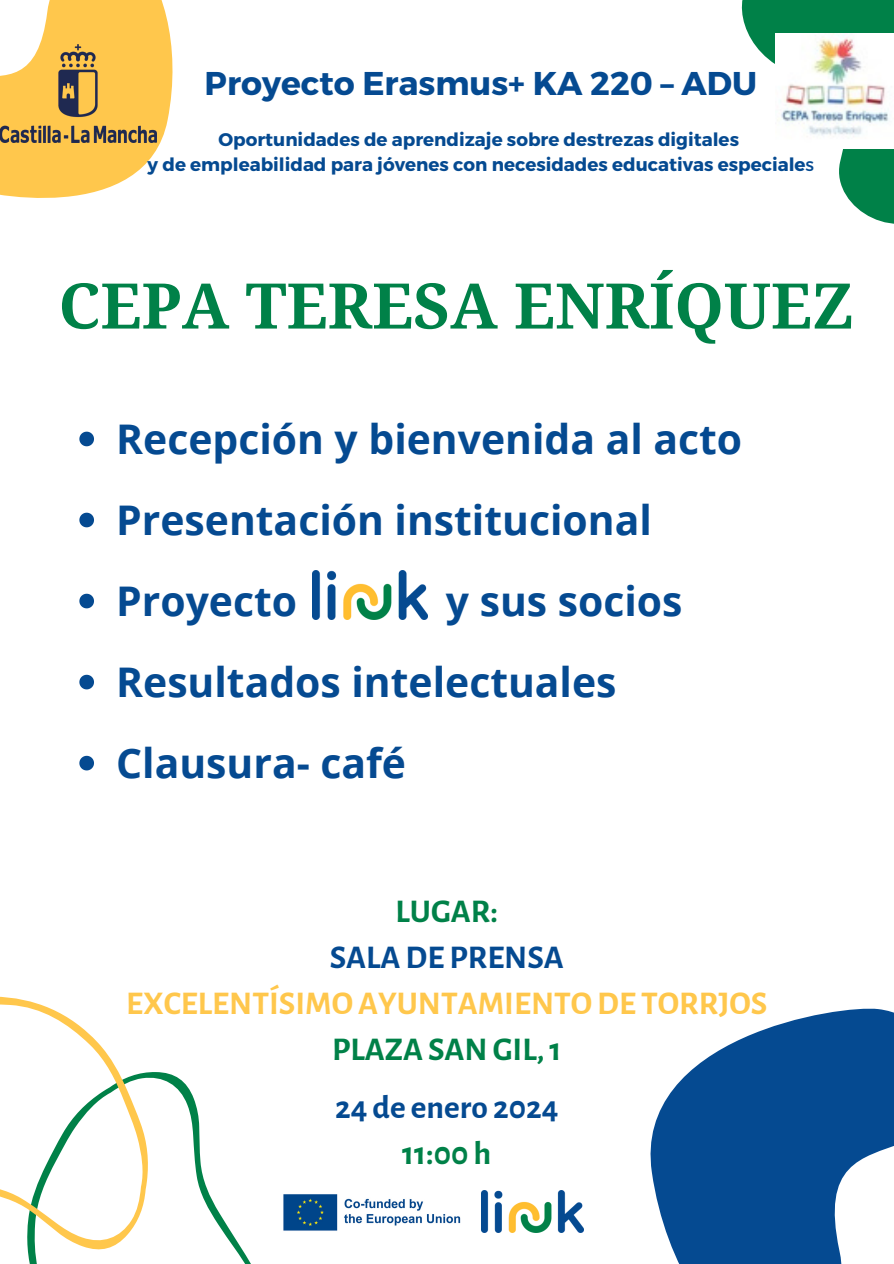
<style>
.page{position:relative;width:894px;height:1264px;background:#fff}
.page>*{position:absolute;margin:0;border:0;box-sizing:border-box;transform-origin:0 0}
.t1{font:700 62.85px "Noto Serif";color:#008148}
.t2{font:700 40.8px "Open Sans";color:#054a91}
.t3{font:700 33.3px "Alegreya Sans";color:#ffc74c}
.t4{font:700 33.3px "Alegreya Sans";color:#008148}
.t5{font:700 33.3px "Alegreya Sans";color:#054a91}
.t6{font:700 32.85px "Montserrat";color:#054a91}
.t7{font:700 18.3px "Montserrat";color:#054a91}
.s1{font-weight:400}
</style>
<div class="page">
<svg style="left:559px;top:1008px;width:334px;height:255px;fill:#054a91"></svg>
<svg style="left:741px;top:0;width:152px;height:224px"></svg>
<svg style="left:0;top:0;width:173px;height:198px;fill:#ffc74c"></svg>
<svg style="left:175px;top:1076px;width:76px;height:187px"></svg>
<svg style="left:0;top:996px;width:175px;height:267px"></svg>
<img style="left:481px;top:1189px;width:102px;height:43px">
<img style="left:283px;top:1194px;width:177px;height:37px">
<img style="left:775px;top:34px;width:118px;height:115px">
<img style="left:0;top:44px;width:156px;height:98px">
<svg style="left:79px;top:431px;width:15px;height:15px"></svg>
<svg style="left:79px;top:512px;width:15px;height:15px"></svg>
<svg style="left:79px;top:593px;width:15px;height:15px"></svg>
<svg style="left:79px;top:674px;width:15px;height:15px"></svg>
<svg style="left:79px;top:755px;width:15px;height:15px"></svg>
<img style="left:312px;top:571px;width:115px;height:48px">
<p class="t6" style="left:204px;top:62px;width:554px">Proyecto Erasmus+ KA 220 – ADU</p>
<p class="t7" style="left:218px;top:128px;width:522px">Oportunidades de aprendizaje sobre destrezas digitales</p>
<p class="t7" style="left:147px;top:152px;width:668px">y de empleabilidad para jóvenes con necesidades educativas especiale<span class="s1">s</span></p>
<p class="t1" style="left:58px;top:261px;width:796px">CEPA TERESA ENRÍQUEZ</p>
<p class="t2" style="left:116px;top:410px;width:627px">Recepción y bienvenida al acto</p>
<p class="t2" style="left:116px;top:491px;width:537px">Presentación institucional</p>
<p class="t2" style="left:116px;top:572px;width:182px">Proyecto</p>
<p class="t2" style="left:445px;top:572px;width:238px">y sus socios</p>
<p class="t2" style="left:116px;top:653px;width:501px">Resultados intelectuales</p>
<p class="t2" style="left:116px;top:734px;width:291px">Clausura- café</p>
<p class="t4" style="left:395px;top:895px;width:104px">LUGAR:</p>
<p class="t5" style="left:329px;top:941px;width:236px">SALADE PRENSA</p>
<p class="t3" style="left:126px;top:987px;width:642px">EXCELENTÍSIMOAYUNTAMIENTODE TORRJOS</p>
<p class="t4" style="left:332px;top:1033px;width:231px">PLAZA SANGIL,1</p>
<p class="t5" style="left:335px;top:1091px;width:225px">24 de enero 2024</p>
<p class="t4" style="left:402px;top:1137px;width:91px">11:00 h</p>
</div>
